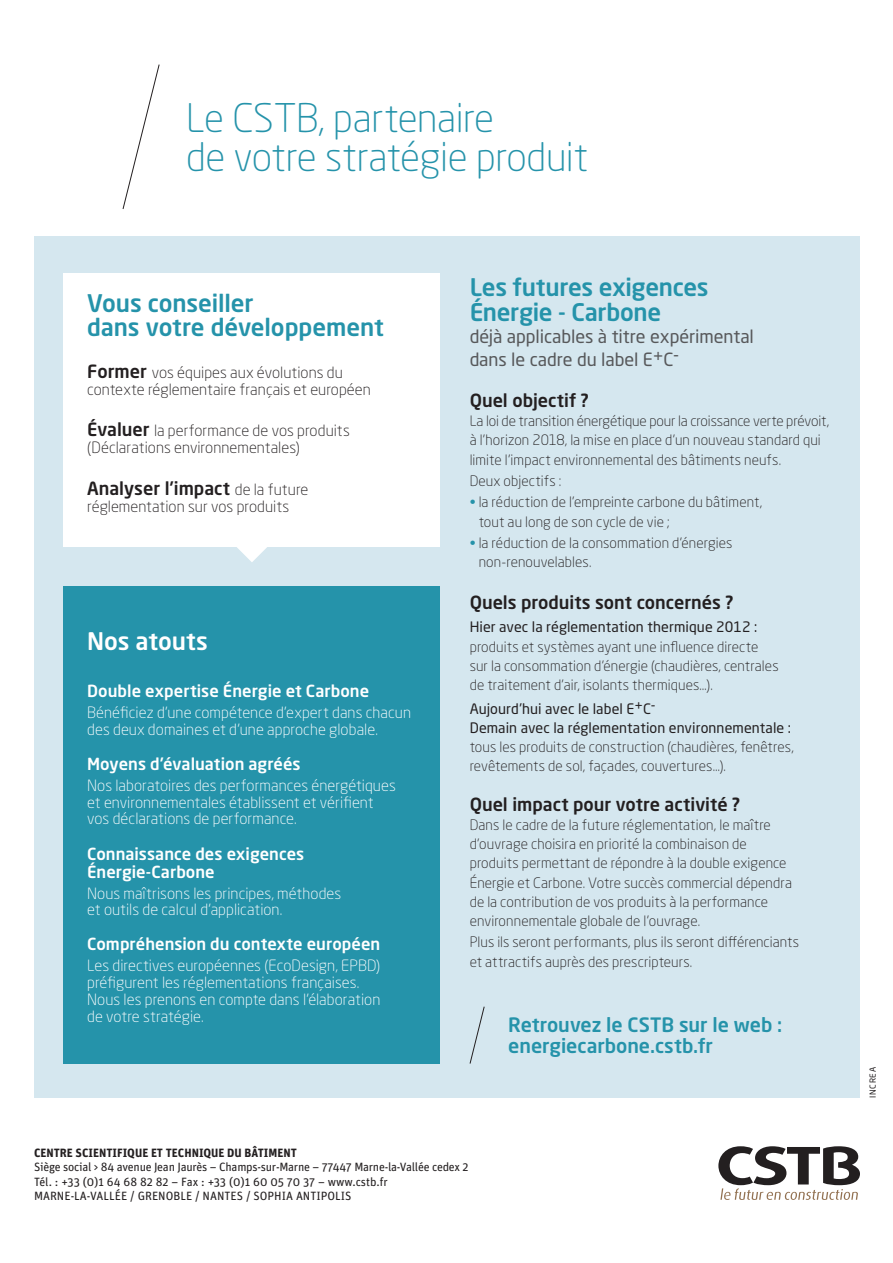
<style>
.page{position:relative;width:893px;height:1263px;background:#fff}
.page>*{position:absolute;margin:0;border:0;box-sizing:border-box;transform-origin:0 0}
.t1{font:300 39px/39px "Neo Sans Pro";letter-spacing:-.01em;color:#2593aa}
.t2{font:500 24px/25.2px "Neo Sans Pro";letter-spacing:-.01em;color:#2593aa}
.t3{font:500 24px "Neo Sans Pro";letter-spacing:-.005em;color:#fff}
.t4{font:500 19.65px/21px "Neo Sans Pro";color:#2593aa}
.t5{font:500 18px "Neo Sans Pro";color:#231f20}
.t6{font:18px/22.2px "Neo Sans Pro";letter-spacing:-.005em;color:#57585a}
.t7{font:500 16.5px/18px "Neo Sans Pro";color:#fff}
.t8{font:300 15.45px/16.8px "Neo Sans Pro";letter-spacing:.005em;color:#fff}
.t9{font:300 15.45px/16.8px "Neo Sans Pro";letter-spacing:.005em;color:#231f20}
.t10{font:300 14.25px/19.2px "Neo Sans Pro";letter-spacing:.005em;color:#231f20}
.t11{font:12px "Unit OT";color:#231f20}
.t12{font:12px "Unit OT";letter-spacing:-.02em;color:#231f20}
.t13{font:700 12px "Unit OT";color:#231f20}
.t14{font:8.25px "Neo Sans Pro";letter-spacing:.08em;color:#231f20}
.s1{font-weight:500;font-size:18px}
.s2{font-weight:300;font-size:15.45px}
.s3{color:#2593aa}
.s4{font-weight:400}
</style>
<div class="page">
<div style="left:34px;top:236px;width:826px;height:861px;background:#d5e7ef"></div>
<svg style="left:718px;top:1146px;width:142px;height:54px"></svg>
<svg style="left:469px;top:1006px;width:16px;height:58px"></svg>
<svg style="left:122px;top:64px;width:38px;height:145px"></svg>
<div style="left:64px;top:273px;width:376px;height:273px;background:#fff"></div>
<div style="left:64px;top:586px;width:376px;height:478px;background:#2593aa"></div>
<svg style="left:236px;top:546px;width:32px;height:16px"></svg>
<p class="t1" style="left:186px;top:98px;width:404px">Le CSTB, partenaire<br>de votre stratégie produit</p>
<p class="t2" style="left:87px;top:291px;width:298px;line-height:24px">Vous conseiller<br>dans votre développement</p>
<p class="t9" style="left:87px;top:364px;width:285px"><span class="s1">Former</span> vos équipes aux évolutions du contexte réglementaire français et européen</p>
<p class="t9" style="left:87px;top:422px;width:264px"><span class="s1">Évaluer</span> la performance de vos produits (Déclarations environnementales)</p>
<p class="t5" style="left:87px;top:477px;width:223px">Analyser l’impact <span class="s2">de la future</span></p>
<p class="t9" style="left:87px;top:498px;width:204px">réglementation sur vos produits</p>
<p class="t3" style="left:87px;top:625px;width:122px">Nos atouts</p>
<p class="t7" style="left:87px;top:681px;width:284px">Double expertise Énergie et Carbone</p>
<p class="t8" style="left:87px;top:704px;width:325px">Bénéficiez d’une compétence d’expert dans chacun des deux domaines et d’une approche globale.</p>
<p class="t7" style="left:87px;top:754px;width:215px">Moyens d’évaluation agréés</p>
<p class="t8" style="left:87px;top:777px;width:310px">Nos laboratoires des performances énergétiques et environnementales établissent et vérifient vos déclarations de performance.</p>
<p class="t7" style="left:87px;top:844px;width:219px">Connaissance des exigences<br>Énergie-Carbone</p>
<p class="t8" style="left:87px;top:884px;width:256px">Nous maîtrisons les principes, méthodes et outils de calcul d’application.</p>
<p class="t7" style="left:87px;top:935px;width:295px">Compréhension du contexte européen</p>
<p class="t8" style="left:87px;top:957px;width:295px">Les directives européennes (EcoDesign, EPBD) préfigurent les réglementations françaises.<br>Nous les prenons en compte dans l’élaboration de votre stratégie.</p>
<p class="t2" style="left:470px;top:274px;width:240px">Les futures exigences<br>Énergie - Carbone</p>
<p class="t6" style="left:470px;top:325px;width:286px">déjà applicables à titre expérimental dans le cadre du label E+C-</p>
<p class="t5" style="left:470px;top:389px;width:120px">Quel objectif ?</p>
<p class="t10" style="left:470px;top:411px;width:361px">La loi de transition énergétique pour la croissance verte prévoit, à l’horizon 2018, la mise en place d’un nouveau standard qui limite l’impact environnemental des bâtiments neufs.</p>
<p class="t10" style="left:470px;top:471px;width:93px">Deux objectifs :</p>
<p class="t10" style="left:479px;top:493px;width:285px;text-indent:-9px"><span class="s3">•</span> la réduction de l’empreinte carbone du bâtiment, tout au long de son cycle de vie ;</p>
<p class="t10" style="left:479px;top:533px;width:255px;text-indent:-9px"><span class="s3">•</span> la réduction de la consommation d’énergies non-renouvelables.</p>
<p class="t5" style="left:470px;top:591px;width:265px">Quels produits sont concernés ?</p>
<p class="t10" style="left:470px;top:617px;width:310px"><span class="s4">Hier avec la réglementation thermique 2012 : </span>produits et systèmes ayant une influence directe sur la consommation d’énergie (chaudières, centrales de traitement d’air, isolants thermiques…).</p>
<p class="t10" style="left:470px;top:699px;width:326px"><span class="s4">Aujourd’hui avec le label E</span><sup>+</sup><span class="s4">C</span><sup>-<br></sup><span class="s4">Demain avec la réglementation environnementale : </span>tous les produits de construction (chaudières, fenêtres, revêtements de sol, façades, couvertures…).</p>
<p class="t5" style="left:470px;top:792px;width:272px">Quel impact pour votre activité ?</p>
<p class="t10" style="left:470px;top:815px;width:324px">Dans le cadre de la future réglementation, le maître d’ouvrage choisira en priorité la combinaison de produits permettant de répondre à la double exigence Énergie et Carbone. Votre succès commercial dépendra de la contribution de vos produits à la performance environnementale globale de l’ouvrage.</p>
<p class="t10" style="left:470px;top:932px;width:331px">Plus ils seront performants, plus ils seront différenciants et attractifs auprès des prescripteurs.</p>
<p class="t4" style="left:508px;top:1014px;width:276px">Retrouvez le CSTB sur le web : energiecarbone.cstb.fr</p>
<p class="t13" style="left:34px;top:1145px;width:264px">CENTRE SCIENTIFIQUE ET TECHNIQUE DU BÂTIMENT</p>
<p class="t12" style="left:34px;top:1159px;width:436px">Siège social &gt; 84 avenue Jean Jaurès – Champs-sur-Marne – 77447 Marne-la-Vallée cedex 2</p>
<p class="t11" style="left:34px;top:1174px;width:355px">Tél. : +33 (0)1 64 68 82 82 – Fax : +33 (0)1 60 05 70 37 – www.cstb.fr</p>
<p class="t11" style="left:34px;top:1188px;width:319px">MARNE-LA-VALLÉE / GRENOBLE / NANTES / SOPHIA ANTIPOLIS</p>
<p class="t14" style="left:868px;top:1097px;width:32px;rotate:-90deg">INCREA</p>
</div>
